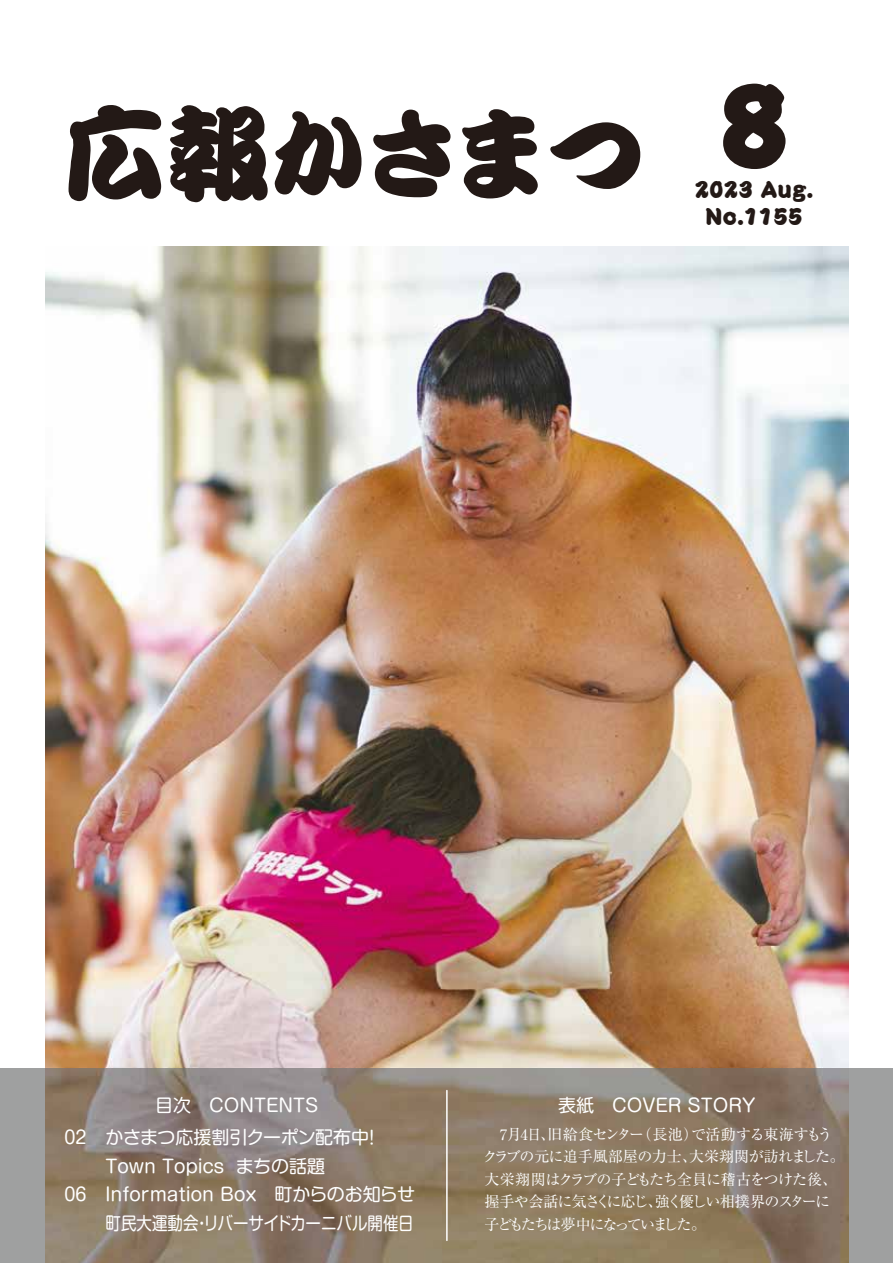
<style>
.page{position:relative;width:893px;height:1263px;background:#fff}
.page>*{position:absolute;margin:0;border:0;box-sizing:border-box;transform-origin:0 0}
.t1{font:900 112.5px "Kanteiryu";color:#231916}
.t2{font:900 102px "Kanteiryu";letter-spacing:-.08em;color:#231916}
.t3{font:900 22.5px "Kanteiryu";color:#231916}
.t4{font:18px/28.5px "Shin M Go";color:#fff}
.t5{font:15px/22.5px "Ryumin";letter-spacing:-.065em;color:#fff}
</style>
<div class="page">
<img style="left:0;top:246px;width:893px;height:1017px">
<h2 class="t2" style="left:65px;top:83px;width:583px">広報かさまつ</h2>
<h1 class="t1" style="left:718px;top:49px;width:74px">8</h1>
<h3 class="t3" style="left:705px;top:201px;width:99px">No.1155</h3>
<h3 class="t3" style="left:695px;top:174px;width:120px">2023 Aug.</h3>
<p class="t4" style="left:64px;top:1121px;width:23px">02</p>
<p class="t4" style="left:64px;top:1178px;width:23px">06</p>
<p class="t4" style="left:155px;top:1089px;width:165px">目次　CONTENTS</p>
<p class="t4" style="left:558px;top:1089px;width:199px">表紙　COVER STORY</p>
<p class="t4" style="left:106px;top:1121px;width:311px">かさまつ応援割引クーポン配布中！<br>Town Topics まちの話題<br>Information Box　町からのお知らせ町民大運動会・リバーサイドカーニバル開催日</p>
<p class="t5" style="left:483px;top:1122px;width:363px">　7月4日、旧給食センター（長池）で活動する東海すもうクラブの元に追手風部屋の力士、大栄翔関が訪れました。大栄翔関はクラブの子どもたち全員に稽古をつけた後、握手や会話に気さくに応じ、強く優しい相撲界のスターに子どもたちは夢中になっていました。</p>
</div>
